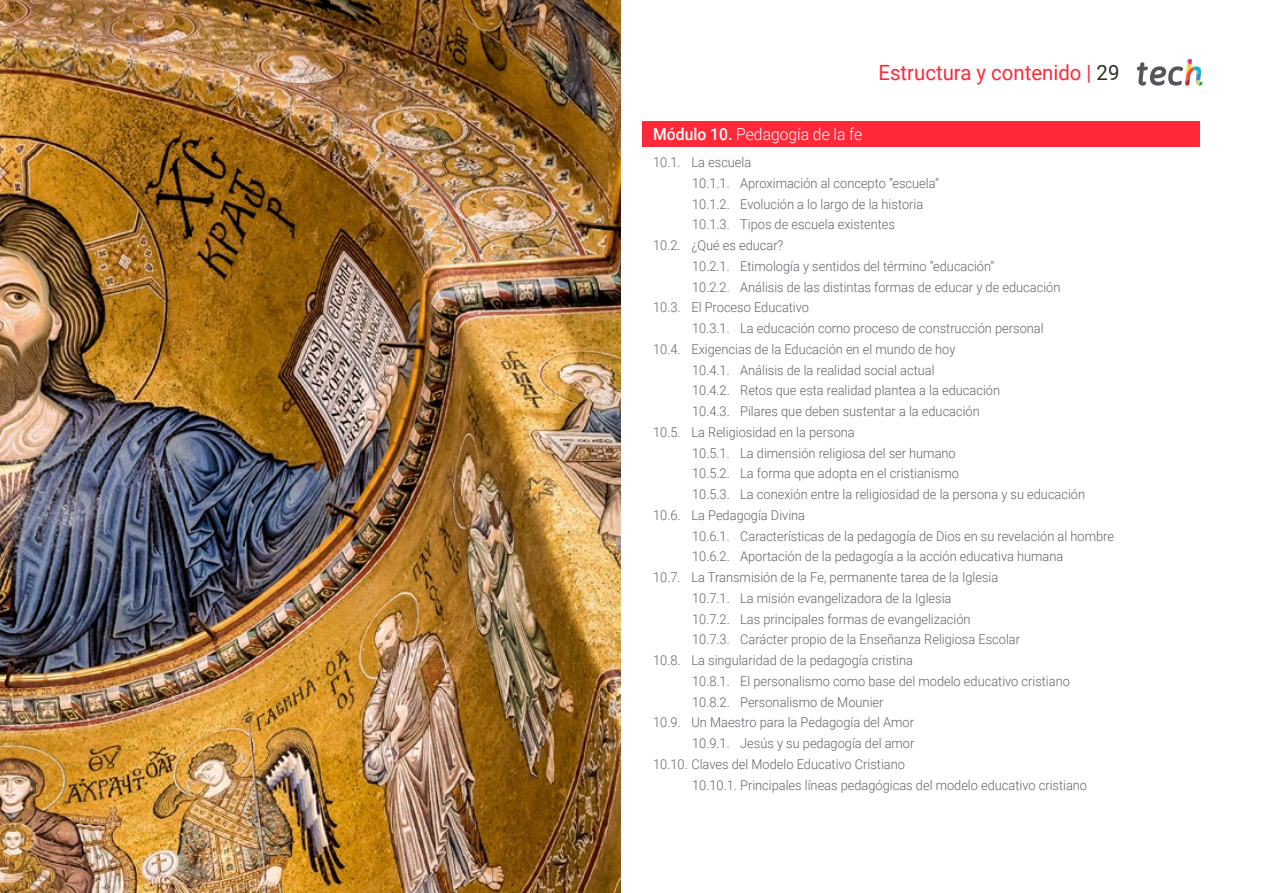
<style>
.page{position:relative;width:1263px;height:893px;background:#fff}
.page>*{position:absolute;margin:0;border:0;box-sizing:border-box;transform-origin:0 0}
.t1{font:21px "Roboto";color:#ff293a}
.t2{font:300 16.5px "Roboto";color:#fff;scale:.95 1}
.t3{font:300 13.5px "Roboto";color:#61646a;scale:.95 1}
.s1{color:#312e20}
.s2{font-weight:500}
</style>
<div class="page">
<div style="left:642px;top:121px;width:557px;height:25px;background:#ff293a"></div>
<img style="left:0;top:0;width:621px;height:893px">
<svg style="left:1137px;top:59px;width:65px;height:27px"></svg>
<h1 class="t1" style="left:878px;top:57px;width:242px">Estructura y contenido | <span class="s1">29</span></h1>
<p class="t2" style="left:653px;top:123px;width:222px"><span class="s2">Módulo 10.</span> Pedagogía de la fe</p>
<p class="t3" style="left:653px;top:153px;width:105px">10.1. La escuela</p>
<p class="t3" style="left:692px;top:174px;width:261px">10.1.1. Aproximación al concepto “escuela”</p>
<p class="t3" style="left:692px;top:194px;width:245px">10.1.2. Evolución a lo largo de la historia</p>
<p class="t3" style="left:692px;top:215px;width:215px">10.1.3. Tipos de escuela existentes</p>
<p class="t3" style="left:653px;top:236px;width:139px">10.2. ¿Qué es educar?</p>
<p class="t3" style="left:692px;top:257px;width:320px">10.2.1. Etimología y sentidos del término “educación”</p>
<p class="t3" style="left:692px;top:277px;width:389px">10.2.2. Análisis de las distintas formas de educar y de educación</p>
<p class="t3" style="left:653px;top:298px;width:166px">10.3. El Proceso Educativo</p>
<p class="t3" style="left:692px;top:319px;width:371px">10.3.1. La educación como proceso de construcción personal</p>
<p class="t3" style="left:653px;top:340px;width:320px">10.4. Exigencias de la Educación en el mundo de hoy</p>
<p class="t3" style="left:692px;top:360px;width:257px">10.4.1. Análisis de la realidad social actual</p>
<p class="t3" style="left:692px;top:381px;width:326px">10.4.2. Retos que esta realidad plantea a la educación</p>
<p class="t3" style="left:692px;top:402px;width:304px">10.4.3. Pilares que deben sustentar a la educación</p>
<p class="t3" style="left:653px;top:423px;width:214px">10.5. La Religiosidad en la persona</p>
<p class="t3" style="left:692px;top:443px;width:279px">10.5.1. La dimensión religiosa del ser humano</p>
<p class="t3" style="left:692px;top:464px;width:282px">10.5.2. La forma que adopta en el cristianismo</p>
<p class="t3" style="left:692px;top:485px;width:415px">10.5.3. La conexión entre la religiosidad de la persona y su educación</p>
<p class="t3" style="left:653px;top:506px;width:161px">10.6. La Pedagogía Divina</p>
<p class="t3" style="left:692px;top:526px;width:445px">10.6.1. Características de la pedagogía de Dios en su revelación al hombre</p>
<p class="t3" style="left:692px;top:547px;width:392px">10.6.2. Aportación de la pedagogía a la acción educativa humana</p>
<p class="t3" style="left:653px;top:568px;width:365px">10.7. La Transmisión de la Fe, permanente tarea de la Iglesia</p>
<p class="t3" style="left:692px;top:589px;width:274px">10.7.1. La misión evangelizadora de la Iglesia</p>
<p class="t3" style="left:692px;top:609px;width:295px">10.7.2. Las principales formas de evangelización</p>
<p class="t3" style="left:692px;top:630px;width:347px">10.7.3. Carácter propio de la Enseñanza Religiosa Escolar</p>
<p class="t3" style="left:653px;top:651px;width:275px">10.8. La singularidad de la pedagogía cristina</p>
<p class="t3" style="left:692px;top:672px;width:399px">10.8.1. El personalismo como base del modelo educativo cristiano</p>
<p class="t3" style="left:692px;top:692px;width:203px">10.8.2. Personalismo de Mounier</p>
<p class="t3" style="left:653px;top:713px;width:276px">10.9. Un Maestro para la Pedagogía del Amor</p>
<p class="t3" style="left:692px;top:734px;width:235px">10.9.1. Jesús y su pedagogía del amor</p>
<p class="t3" style="left:653px;top:755px;width:267px">10.10. Claves del Modelo Educativo Cristiano</p>
<p class="t3" style="left:692px;top:775px;width:417px">10.10.1. Principales líneas pedagógicas del modelo educativo cristiano</p>
</div>
